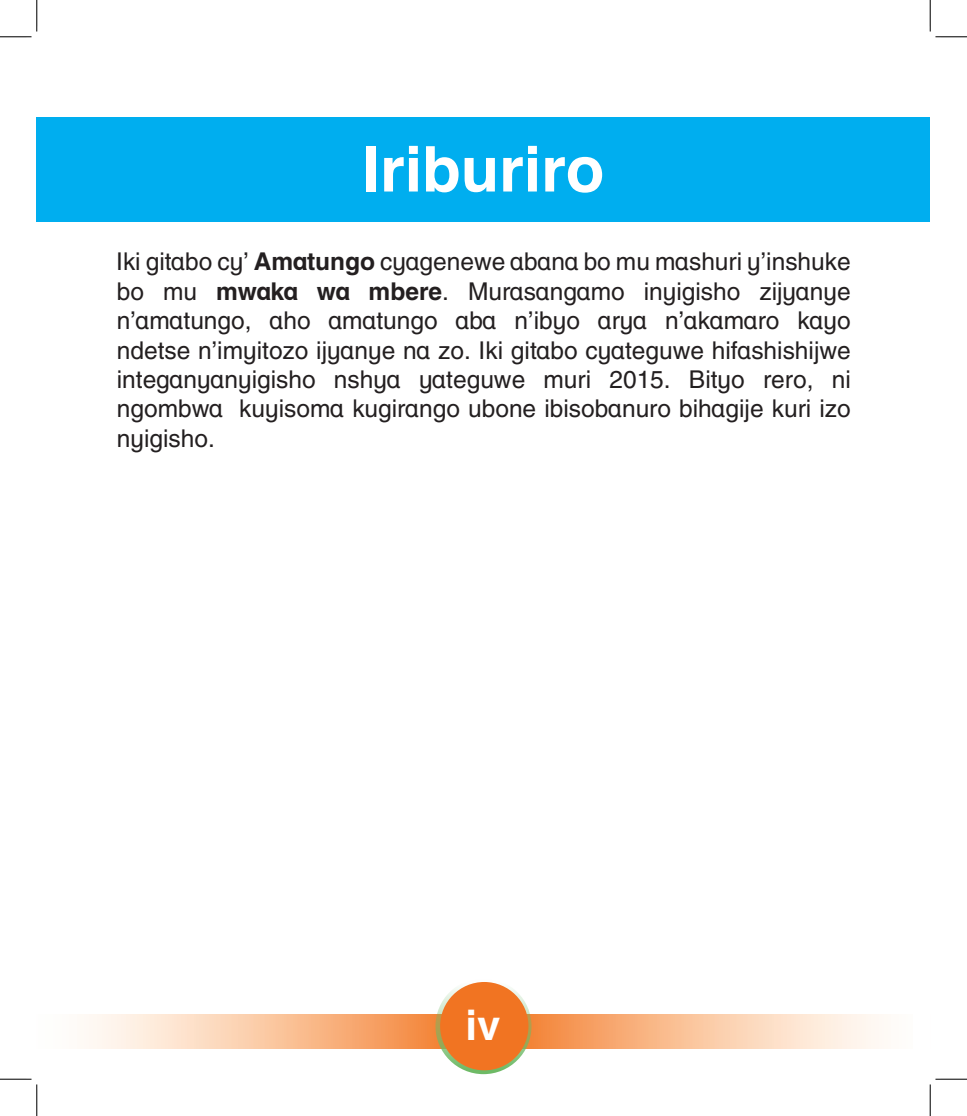
<style>
.page{position:relative;width:967px;height:1116px;background:#fff}
.page>*{position:absolute;margin:0;border:0;box-sizing:border-box;transform-origin:0 0}
.t1{font:700 63px "Helvetica";color:#fff}
.page_no{font:700 41.82px "Hel Infant";color:#fff}
.Instructions{font:24.5px/29.4px "Hel Infant";color:#231f20;text-align:justify}
.s1{font-weight:700}
</style>
<div class="page">
<div style="left:37px;top:1014px;width:446px;height:33px;background:linear-gradient(to right,#fff,#f1812f)"></div>
<svg style="left:523px;top:1014px;width:359px;height:33px;background:#fac6a0"></svg>
<div style="left:435px;top:977px;width:96px;height:96px;border:6px solid #6eba66;border-radius:50%"></div>
<div style="left:440px;top:981px;width:88px;height:89px;background:#f17422;border-radius:50%"></div>
<div style="left:37px;top:117px;width:893px;height:105px;background:#00aeef"></div>
<hr style="left:0;top:36px;width:32px;height:1px;background:#000">
<hr style="left:935px;top:36px;width:31px;height:1px;background:#000">
<hr style="left:0;top:1078px;width:32px;height:1px;background:#000">
<hr style="left:935px;top:1078px;width:31px;height:1px;background:#000">
<hr style="left:36px;top:0;width:1px;height:32px;background:#000">
<hr style="left:36px;top:1084px;width:1px;height:31px;background:#000">
<hr style="left:929px;top:0;width:1px;height:32px;background:#000">
<hr style="left:929px;top:1084px;width:1px;height:31px;background:#000">
<p class="t1" style="left:362px;top:118px;width:243px">Iriburiro</p>
<p class="Instructions" style="left:116px;top:247px;width:736px">Iki gitabo cy’ <span class="s1">Amatungo</span> cyagenewe abana bo mu mashuri y’inshuke bo mu <span class="s1">mwaka wa mbere</span>. Murasangamo inyigisho zijyanye n’amatungo, aho amatungo aba n’ibyo arya n’akamaro kayo ndetse n’imyitozo ijyanye na zo. Iki gitabo cyateguwe hifashishijwe integanyanyigisho nshya yateguwe muri 2015. Bityo rero, ni ngombwa kuyisoma kugirango ubone ibisobanuro bihagije kuri izo nyigisho.</p>
<p class="page_no" style="left:465px;top:999px;width:36px">iv</p>
</div>
